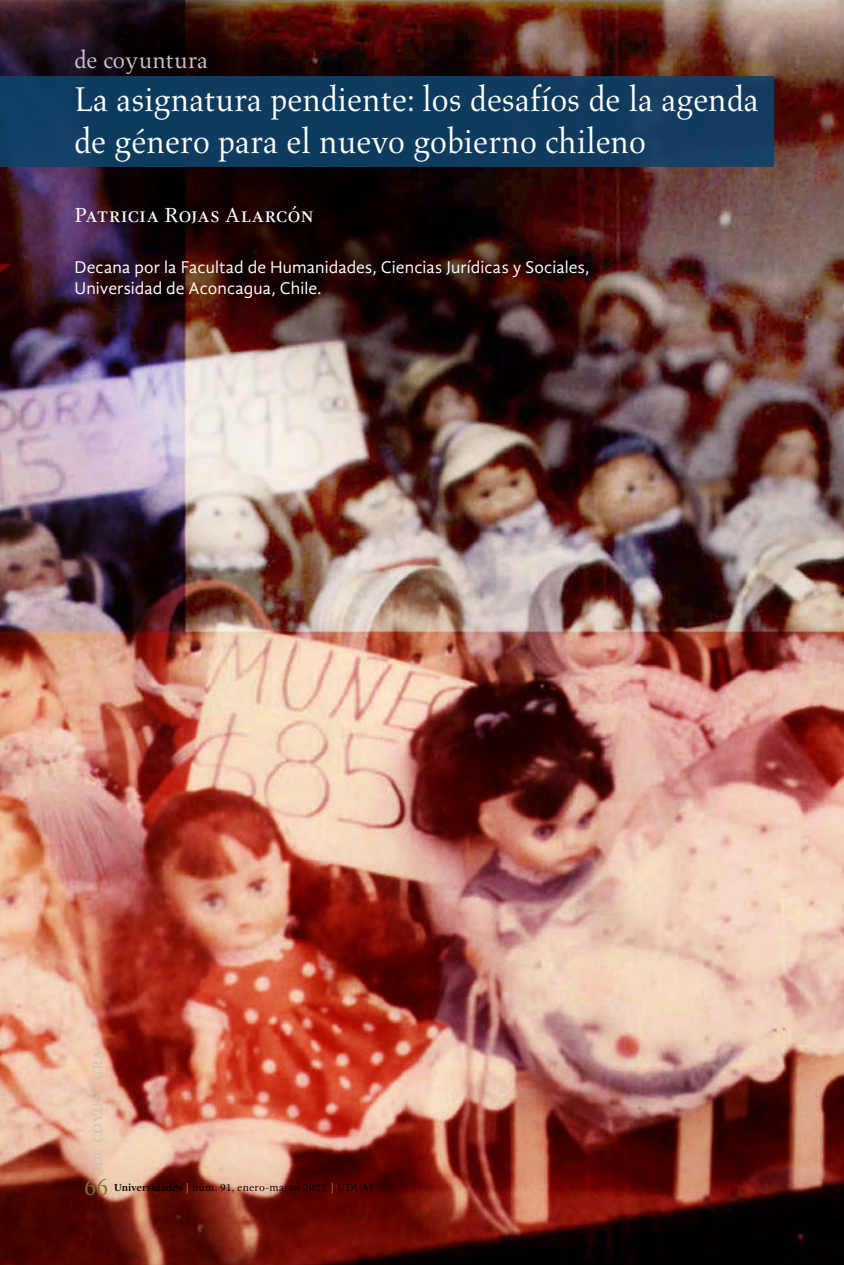
<style>
.page{position:relative;width:844px;height:1265px;background:#fff}
.page>*{position:absolute;margin:0;border:0;box-sizing:border-box;transform-origin:0 0}
.art-p-titulo{font:35px/42px "Aldus LT Std";color:#fff;scale:.96 1}
.art-subtitulo1{font:24.5px "Aldus LT Std";color:#cfc1cc}
.t1{font:24.5px "Gandhi Serif";color:#78703c;scale:.9 1}
.art-p-autor{font:21px "Gandhi Serif";letter-spacing:-.01em;color:#fff}
.art-p-autor_txt{font:17.5px/21px "Gandhi Sans";letter-spacing:.005em;color:#fff}
.t2{font:17.5px "Gandhi Serif";letter-spacing:.015em;color:#c9c6b1}
.t3{font:10.5px "Gandhi Serif";letter-spacing:.025em;color:#000}
.s1{font-weight:700}
.s2{color:#aea98a}
</style>
<div class="page">
<img style="left:0;top:0;width:843px;height:1265px">
<div style="left:0;top:77px;width:773px;height:90px;background:#0e3b5e"></div>
<p class="art-subtitulo1" style="left:74px;top:46px;width:135px">de coyuntura</p>
<p class="art-p-titulo" style="left:74px;top:79px;width:714px">La asignatura pendiente: los desafíos de la agenda de género para el nuevo gobierno chileno</p>
<p class="art-p-autor" style="left:74px;top:203px;width:241px">Patricia Rojas Alarcón</p>
<p class="art-p-autor_txt" style="left:74px;top:257px;width:516px">Decana por la Facultad de Humanidades, Ciencias Jurídicas y Sociales,<br>Universidad de Aconcagua, Chile.</p>
<p class="t2" style="left:86px;top:1167px;width:120px;rotate:-90deg">de coyuntura</p>
<h2 class="t1" style="left:84px;top:1173px;width:28px">66</h2>
<p class="t3" style="left:114px;top:1181px;width:263px"><span class="s1">Universidades</span> <span class="s2">|</span> núm. 91, enero-marzo 2022 <span class="s2">|</span> UDUAL</p>
</div>
